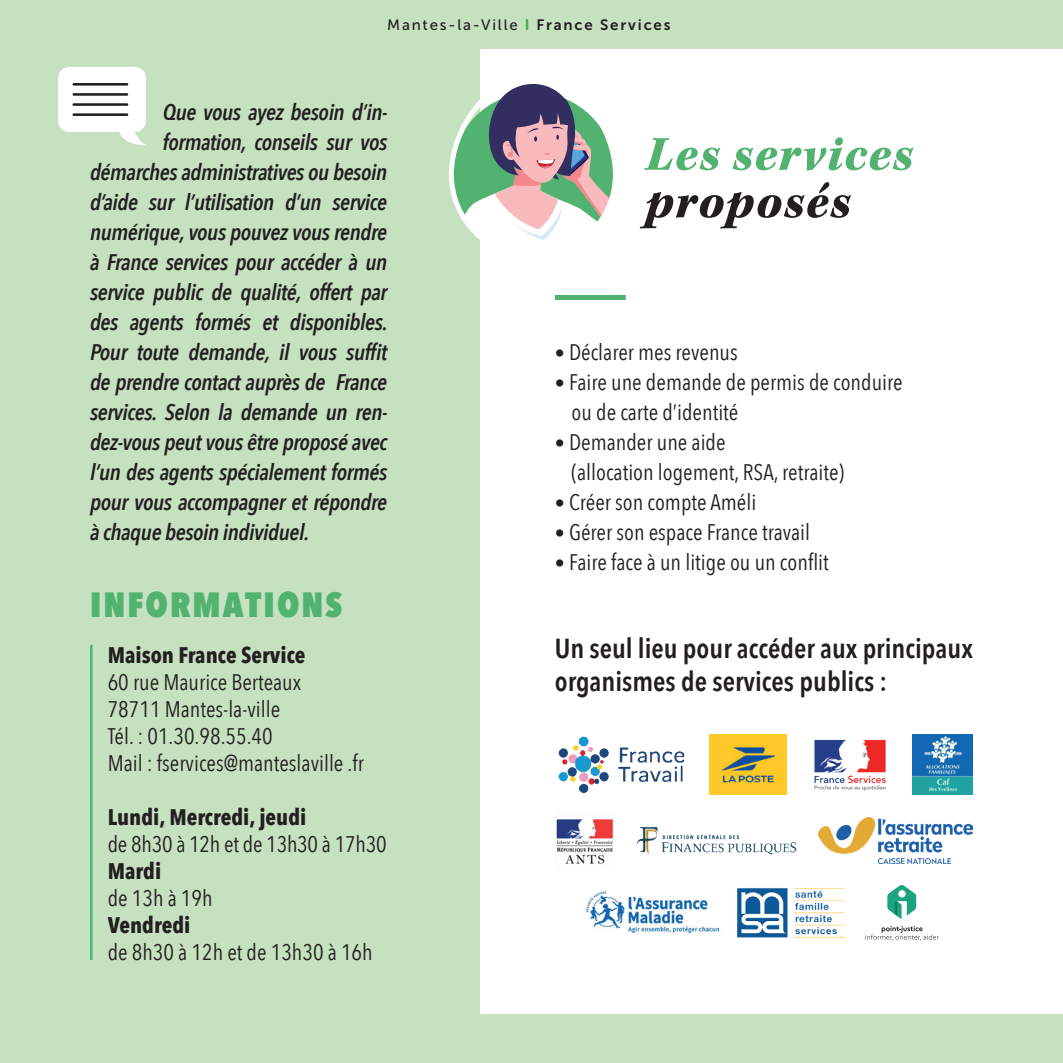
<style>
.page{position:relative;width:1063px;height:1063px;background:#c6e1c0}
.page>*{position:absolute;margin:0;border:0;box-sizing:border-box;transform-origin:0 0}
.t1{font:italic 900 50px "Kepler Std";letter-spacing:.02em;color:#52b371}
.t2{font:italic 900 50px "Kepler Std";letter-spacing:.02em;color:#231f20}
.t3{font:800 35px "Avenir Next Condensed";letter-spacing:.06em;color:#52b371}
.t4{font:600 27.5px/33px "Avenir Next Condensed";color:#231f20}
.t5{font:italic 600 22.5px "Avenir Next Condensed";letter-spacing:-.02em;color:#231f20}
.t6{font:22.5px/27px "Avenir Next Condensed";color:#231f20}
.t7{font:700 22.5px "Avenir Next Condensed";color:#231f20}
.t8{font:15px "Museo Sans 500";letter-spacing:.12em;color:#231f20}
.s1{font-family:"Acumin Variable Concept";color:#40ae49}
.s2{font-family:"Museo Sans 700"}
.s3{font-weight:200;font-size:20px}
</style>
<div class="page">
<div style="left:480px;top:49px;width:583px;height:965px;background:#fff"></div>
<svg style="left:455px;top:84px;width:157px;height:156px"></svg>
<div style="left:449px;top:74px;width:169px;height:185px;border:5px solid #fff;border-radius:82px"></div>
<img style="left:558px;top:736px;width:127px;height:58px">
<img style="left:710px;top:734px;width:77px;height:60px">
<img style="left:636px;top:827px;width:161px;height:28px">
<img style="left:814px;top:739px;width:72px;height:52px">
<img style="left:913px;top:734px;width:60px;height:60px">
<img style="left:819px;top:818px;width:154px;height:46px">
<img style="left:556px;top:819px;width:58px;height:45px">
<img style="left:585px;top:891px;width:135px;height:43px">
<img style="left:737px;top:888px;width:108px;height:50px">
<svg style="left:887px;top:885px;width:29px;height:34px"></svg>
<div style="left:898px;top:890px;width:8px;height:8px;background:#fff;border-radius:50%"></div>
<svg style="left:865px;top:926px;width:74px;height:15px"></svg>
<hr style="left:90px;top:645px;width:2px;height:315px;background:#52b371">
<div style="left:555px;top:295px;width:71px;height:5px;background:#52b371"></div>
<svg style="left:58px;top:67px;width:89px;height:79px"></svg>
<hr style="left:73px;top:83px;width:55px;height:3px;background:#231f20">
<hr style="left:73px;top:93px;width:55px;height:3px;background:#231f20">
<hr style="left:73px;top:103px;width:55px;height:3px;background:#231f20">
<hr style="left:73px;top:113px;width:55px;height:3px;background:#231f20">
<p class="t8" style="left:387px;top:16px;width:285px">Mantes-la-Ville <span class="s1">l</span> <span class="s2">France Services</span></p>
<p class="t5" style="left:163px;top:98px;width:226px">Que vous ayez besoin d’in-</p>
<p class="t5" style="left:163px;top:128px;width:226px">formation, conseils sur vos</p>
<p class="t5" style="left:90px;top:158px;width:299px">démarches administratives ou besoin</p>
<p class="t5" style="left:90px;top:188px;width:299px">d’aide sur l’utilisation d’un service</p>
<p class="t5" style="left:90px;top:218px;width:299px">numérique, vous pouvez vous rendre</p>
<p class="t5" style="left:90px;top:248px;width:299px">à France services pour accéder à un</p>
<p class="t5" style="left:90px;top:278px;width:299px">service public de qualité, offert par</p>
<p class="t5" style="left:90px;top:308px;width:299px">des agents formés et disponibles.</p>
<p class="t5" style="left:90px;top:338px;width:299px">Pour toute demande, il vous suffit</p>
<p class="t5" style="left:90px;top:368px;width:299px">de prendre contact auprès de France</p>
<p class="t5" style="left:90px;top:398px;width:299px">services. Selon la demande un ren-</p>
<p class="t5" style="left:90px;top:428px;width:299px">dez-vous peut vous être proposé avec</p>
<p class="t5" style="left:90px;top:458px;width:299px">l’un des agents spécialement formés</p>
<p class="t5" style="left:90px;top:488px;width:299px">pour vous accompagner et répondre</p>
<p class="t5" style="left:90px;top:518px;width:221px">à chaque besoin individuel.</p>
<h2 class="t3" style="left:90px;top:583px;width:254px">INFORMATIONS</h2>
<p class="t7" style="left:108px;top:641px;width:199px">Maison France Service</p>
<p class="t6" style="left:108px;top:667px;width:258px">60 rue Maurice Berteaux<br>78711 Mantes-la-ville<br>Tél. : 01.30.98.55.40<br>Mail : fservices@manteslaville .fr</p>
<p class="t7" style="left:108px;top:803px;width:200px">Lundi, Mercredi, jeudi</p>
<p class="t6" style="left:108px;top:829px;width:280px">de 8h30 à 12h et de 13h30 à 17h30</p>
<p class="t7" style="left:108px;top:857px;width:55px">Mardi</p>
<p class="t6" style="left:108px;top:883px;width:106px">de 13h à 19h</p>
<p class="t7" style="left:108px;top:911px;width:84px">Vendredi</p>
<p class="t6" style="left:108px;top:937px;width:266px">de 8h30 à 12h et de 13h30 à 16h</p>
<h1 class="t1" style="left:646px;top:126px;width:269px">Les services</h1>
<h1 class="t2" style="left:646px;top:173px;width:207px">proposés</h1>
<p class="t6" style="left:555px;top:338px;width:185px"><span class="s3">•</span> Déclarer mes revenus</p>
<p class="t6" style="left:572px;top:366px;width:333px;line-height:30px;text-indent:-17px"><span class="s3">•</span> Faire une demande de permis de conduire ou de carte d’identité</p>
<p class="t6" style="left:572px;top:426px;width:274px;line-height:30px;text-indent:-17px"><span class="s3">•</span> Demander une aide<br>(allocation logement, RSA, retraite)</p>
<p class="t6" style="left:555px;top:488px;width:203px"><span class="s3">•</span> Créer son compte Améli</p>
<p class="t6" style="left:555px;top:518px;width:257px"><span class="s3">•</span> Gérer son espace France travail</p>
<p class="t6" style="left:555px;top:548px;width:275px"><span class="s3">•</span> Faire face à un litige ou un conflit</p>
<p class="t4" style="left:555px;top:631px;width:420px">Un seul lieu pour accéder aux principaux organismes de services publics :</p>
</div>
